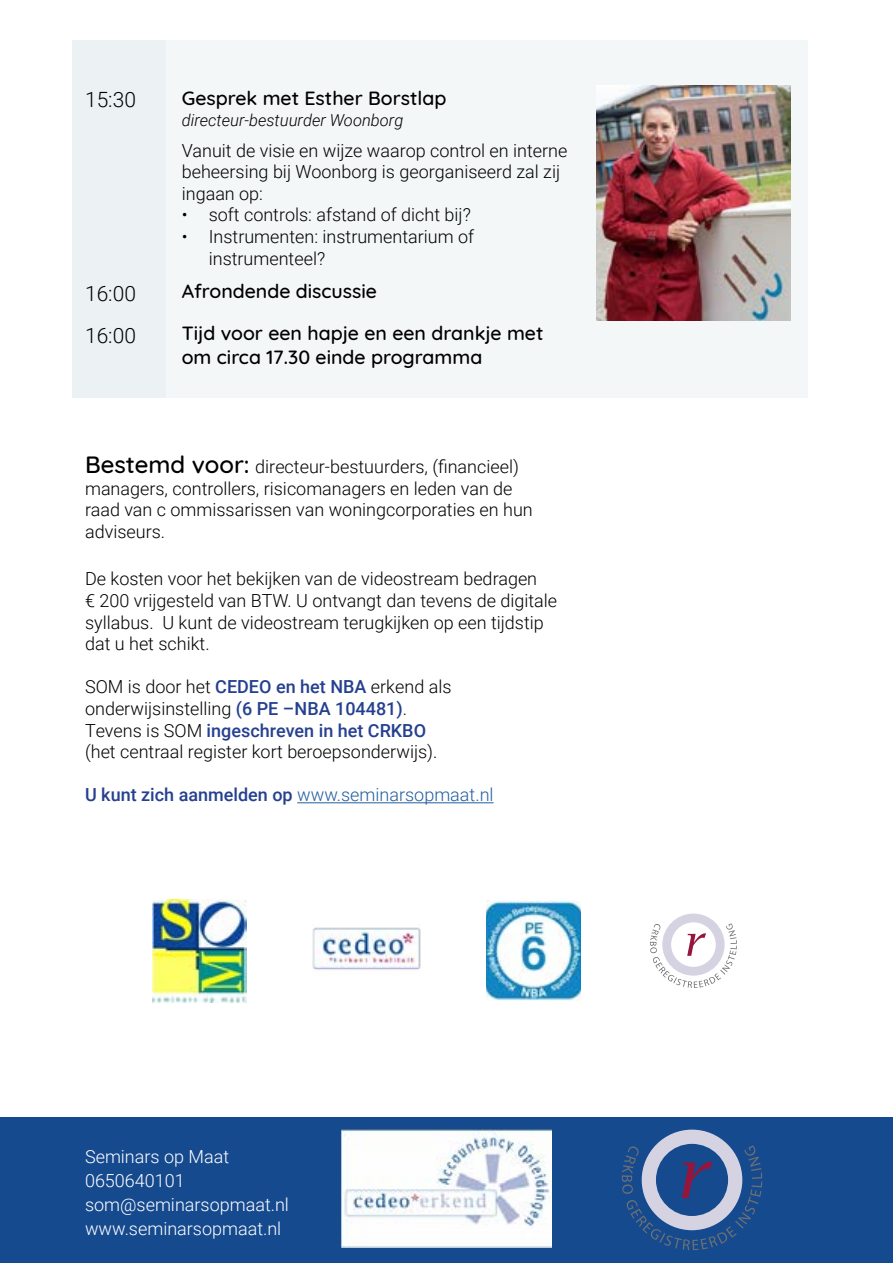
<style>
.page{position:relative;width:893px;height:1263px;background:#fff}
.page>*{position:absolute;margin:0;border:0;box-sizing:border-box;transform-origin:0 0}
.t1{font:300 21px "Roboto";color:#000}
.t2{font:500 19.5px/23.4px "Quicksand";color:#000}
.t3{font:300 18px/21.6px "Roboto";color:#000}
.t4{font:300 18px/24px "Roboto";color:#fff}
.t5{font:300 18px "Roboto";color:#215e9e}
.t6{font:italic 300 16.5px "Roboto";color:#000}
.s1{font-family:"Quicksand";font-weight:500;font-size:24px}
.s2{font-weight:500;color:#25408f}
</style>
<div class="page">
<div style="left:72px;top:40px;width:736px;height:357px;background:#f3f7f7"></div>
<div style="left:72px;top:40px;width:94px;height:357px;background:#ecf2f3"></div>
<div style="left:0;top:1117px;width:893px;height:146px;background:#164a8f"></div>
<svg style="left:622px;top:1129px;width:140px;height:121px"></svg>
<img style="left:341px;top:1129px;width:210px;height:119px">
<img style="left:597px;top:85px;width:193px;height:236px">
<img style="left:153px;top:899px;width:93px;height:103px">
<img style="left:312px;top:927px;width:109px;height:43px">
<svg style="left:650px;top:913px;width:87px;height:75px"></svg>
<img style="left:487px;top:901px;width:94px;height:100px">
<hr style="left:297px;top:802px;width:197px;height:1px;background:#215e9e">
<p class="t1" style="left:85px;top:85px;width:52px">15:30</p>
<p class="t2" style="left:182px;top:84px;width:266px">Gesprek met Esther Borstlap</p>
<p class="t6" style="left:182px;top:109px;width:223px">directeur-bestuurder Woonborg</p>
<p class="t3" style="left:182px;top:139px;width:387px">Vanuit de visie en wijze waarop control en interne beheersing bij Woonborg is georganiseerd zal zij ingaan op:</p>
<p class="t3" style="left:182px;top:204px;width:291px">• soft controls: afstand of dicht bij?</p>
<p class="t3" style="left:209px;top:225px;width:267px;text-indent:-27px">• Instrumenten: instrumentarium of instrumenteel?</p>
<p class="t1" style="left:85px;top:278px;width:52px">16:00</p>
<p class="t2" style="left:182px;top:278px;width:197px">Afrondende discussie</p>
<p class="t1" style="left:85px;top:321px;width:52px">16:00</p>
<p class="t2" style="left:182px;top:320px;width:363px">Tijd voor een hapje en een drankje met om circa 17.30 einde programma</p>
<p class="t3" style="left:85px;top:455px;width:449px"><span class="s1">Bestemd voor:</span> directeur-bestuurders, (financieel) managers, controllers, risicomanagers en leden van de raad van c ommissarissen van woningcorporaties en hun adviseurs.</p>
<p class="t3" style="left:85px;top:568px;width:474px">De kosten voor het bekijken van de videostream bedragen<br>€ 200 vrijgesteld van BTW. U ontvangt dan tevens de digitale syllabus. U kunt de videostream terugkijken op een tijdstip dat u het schikt.</p>
<p class="t3" style="left:85px;top:676px;width:368px">SOM is door het <span class="s2">CEDEO en het NBA</span> erkend als onderwijsinstelling <span class="s2">(6 PE –NBA 104481)</span>.<br>Tevens is SOM <span class="s2">ingeschreven in het CRKBO </span>(het centraal register kort beroepsonderwijs).</p>
<p class="t5" style="left:85px;top:782px;width:410px"><span class="s2">U kunt zich aanmelden op</span> www.seminarsopmaat.nl</p>
<p class="t4" style="left:85px;top:1144px;width:205px">Seminars op Maat<br>0650640101 som@seminarsopmaat.nl www.seminarsopmaat.nl</p>
</div>
